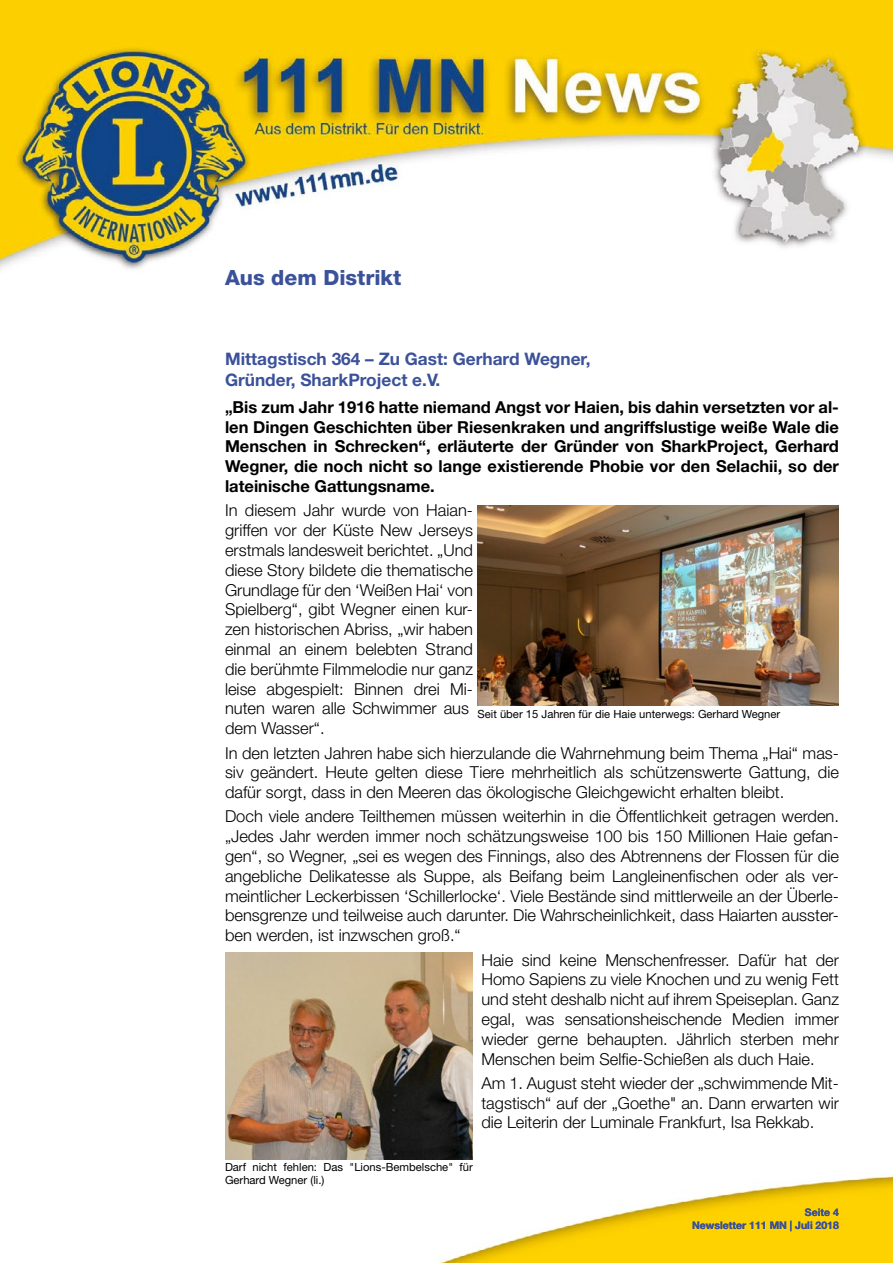
<style>
.page{position:relative;width:893px;height:1263px;background:#fff}
.page>*{position:absolute;margin:0;border:0;box-sizing:border-box;transform-origin:0 0}
.t1{font:800 21px "Helvetica Neue LT Std";color:#3b519a}
.t2{font:700 17.25px/20.7px "Helvetica Neue LT Std";color:#3b519a}
.t3{font:300 16.5px/19.8px "Helvetica Neue LT Std";color:#000;text-align:justify}
.t4{font:700 16.5px/19.8px "Helvetica Neue LT Std";color:#000;text-align:justify}
.t5{font:11.25px/13.5px "Helvetica Neue LT Std";color:#000}
.t6{font:700 10.5px/12.6px "Helvetica Neue LT Std";color:#3b519a;text-align:right}
</style>
<div class="page">
<img style="left:0;top:0;width:893px;height:270px">
<img style="left:225px;top:1159px;width:668px;height:104px">
<img style="left:477px;top:506px;width:362px;height:200px">
<img style="left:225px;top:953px;width:248px;height:206px">
<p class="t1" style="left:225px;top:265px;width:178px">Aus dem Distrikt</p>
<p class="t2" style="left:225px;top:348px;width:367px">Mittagstisch 364 – Zu Gast: Gerhard Wegner,<br>Gründer, SharkProject e.V.</p>
<p class="t4" style="left:225px;top:397px;width:615px">„Bis zum Jahr 1916 hatte niemand Angst vor Haien, bis dahin versetzten vor al&shy;len Dingen Geschichten über Riesenkraken und angriffslustige weiße Wale die Menschen in Schrecken“, erläuterte der Gründer von SharkProject, Gerhard Wegner, die noch nicht so lange existierende Phobie vor den Selachii, so der lateinische Gattungsname.</p>
<p class="t3" style="left:225px;top:500px;width:250px;text-align:left">In diesem Jahr wurde von Haian&shy;griffen vor der Küste New Jerseys erstmals landesweit berichtet. „Und diese Story bildete die thematische<br>Grundlage für den ‘Weißen Hai‘ von<br>Spielberg“, gibt Wegner einen kur&shy;zen historischen Abriss, „wir haben einmal an einem belebten Strand die berühmte Filmmelodie nur ganz leise abgespielt: Binnen drei Mi&shy;nuten waren alle Schwimmer aus dem Wasser“.</p>
<p class="t3" style="left:225px;top:742px;width:615px">In den letzten Jahren habe sich hierzulande die Wahrnehmung beim Thema „Hai“ mas&shy;siv geändert. Heute gelten diese Tiere mehrheitlich als schützenswerte Gattung, die dafür sorgt, dass in den Meeren das ökologische Gleichgewicht erhalten bleibt.</p>
<p class="t3" style="left:225px;top:806px;width:615px">Doch viele andere Teilthemen müssen weiterhin in die Öffentlichkeit getragen werden. „Jedes Jahr werden immer noch schätzungsweise 100 bis 150 Millionen Haie gefan&shy;gen“, so Wegner, „sei es wegen des Finnings, also des Abtrennens der Flossen für die angebliche Delikatesse als Suppe, als Beifang beim Langleinenfischen oder als ver&shy;meintlicher Leckerbissen ‘Schillerlocke‘. Viele Bestände sind mittlerweile an der Überle&shy;bensgrenze und teilweise auch darunter. Die Wahrscheinlichkeit, dass Haiarten ausster&shy;ben werden, ist inzwschen groß.“</p>
<p class="t3" style="left:481px;top:949px;width:359px">Haie sind keine Menschenfresser. Dafür hat der Homo Sapiens zu viele Knochen und zu wenig Fett und steht deshalb nicht auf ihrem Speiseplan. Ganz egal, was sensationsheischende Medien immer wieder gerne behaupten. Jährlich sterben mehr Menschen beim Selfie-Schießen als duch Haie.</p>
<p class="t3" style="left:481px;top:1073px;width:359px">Am 1. August steht wieder der „schwimmende Mit&shy;tagstisch“ auf der „Goethe" an. Dann erwarten wir die Leiterin der Luminale Frankfurt, Isa Rekkab.</p>
<p class="t5" style="left:477px;top:707px;width:304px">Seit über 15 Jahren für die Haie unterwegs: Gerhard Wegner</p>
<p class="t5" style="left:225px;top:1160px;width:249px">Darf nicht fehlen: Das "Lions-Bembelsche" für<br>Gerhard Wegner (li.)</p>
<p class="t6" style="left:692px;top:1206px;width:148px">Seite 4<br>Newsletter 111 MN | Juli 2018</p>
</div>
